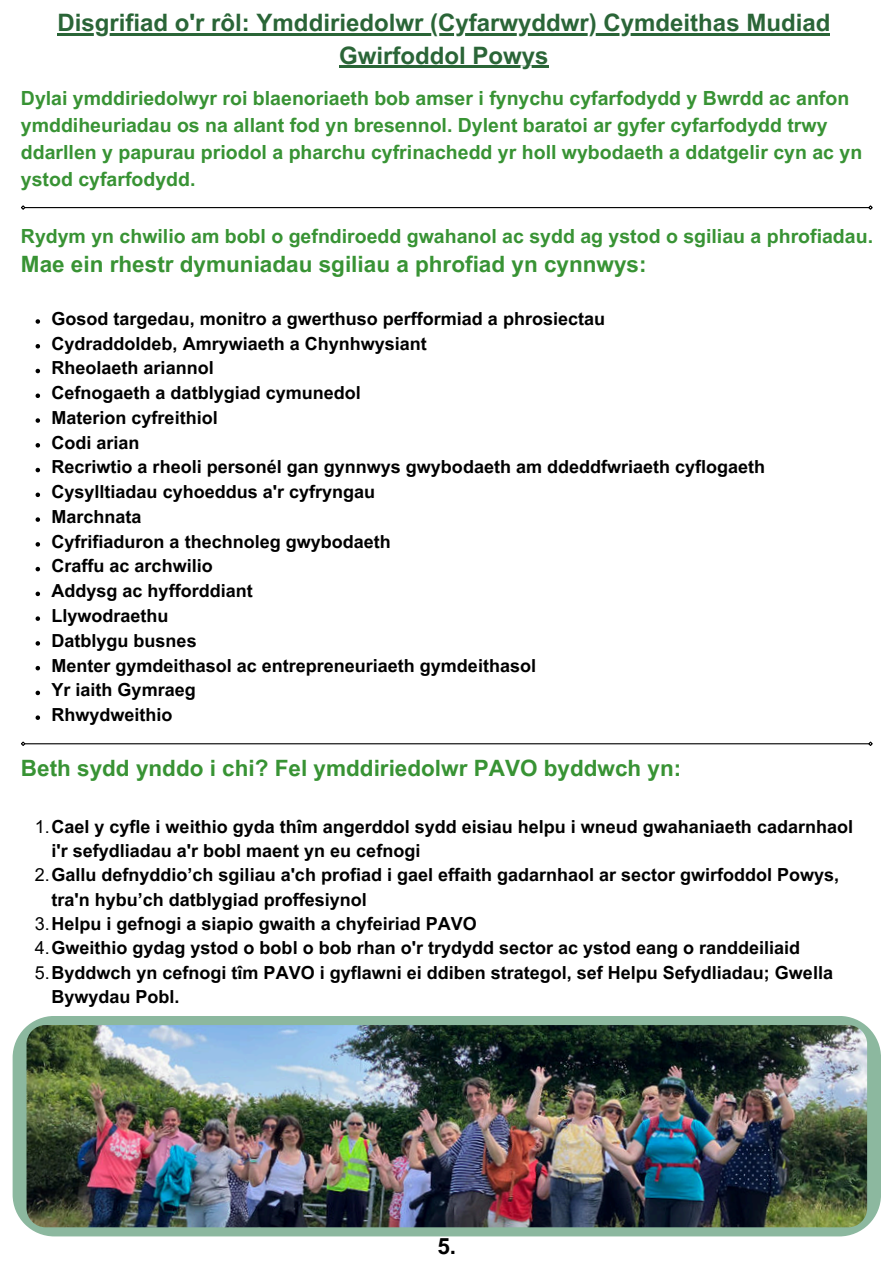
<style>
.page{position:relative;width:894px;height:1264px;background:#fff}
.page>*{position:absolute;margin:0;border:0;box-sizing:border-box;transform-origin:0 0}
.t1{font:700 24px/32.7px "Arial MT Pro";color:#2a6537;text-align:center}
.t2{font:700 22.5px "Arial MT Pro";color:#389334}
.t3{font:700 22.5px "Arial MT Pro";color:#000}
.t4{font:700 19.5px/27px "Arial MT Pro";color:#389334}
.t5{font:700 18px/24.8px "Arial MT Pro";color:#000}
.s1{font-weight:400}
</style>
<div class="page">
<svg style="left:36px;top:319px;width:4px;height:5px"></svg>
<svg style="left:36px;top:344px;width:4px;height:4px"></svg>
<svg style="left:36px;top:369px;width:4px;height:4px"></svg>
<svg style="left:36px;top:393px;width:4px;height:5px"></svg>
<svg style="left:36px;top:418px;width:4px;height:5px"></svg>
<svg style="left:36px;top:443px;width:4px;height:4px"></svg>
<svg style="left:36px;top:468px;width:4px;height:4px"></svg>
<svg style="left:36px;top:492px;width:4px;height:5px"></svg>
<svg style="left:36px;top:517px;width:4px;height:5px"></svg>
<svg style="left:36px;top:542px;width:4px;height:4px"></svg>
<svg style="left:36px;top:567px;width:4px;height:4px"></svg>
<svg style="left:36px;top:591px;width:4px;height:5px"></svg>
<svg style="left:36px;top:616px;width:4px;height:5px"></svg>
<svg style="left:36px;top:641px;width:4px;height:4px"></svg>
<svg style="left:36px;top:666px;width:4px;height:4px"></svg>
<svg style="left:36px;top:690px;width:4px;height:5px"></svg>
<svg style="left:36px;top:715px;width:4px;height:5px"></svg>
<svg style="left:13px;top:1016px;width:867px;height:220px;background:#91baa2"></svg>
<img style="left:27px;top:1025px;width:839px;height:202px;border-radius:19px">
<hr style="left:25px;top:743px;width:843px;height:1px;background:#000">
<svg style="left:21px;top:741px;width:5px;height:5px"></svg>
<svg style="left:867px;top:741px;width:6px;height:5px"></svg>
<hr style="left:25px;top:207px;width:843px;height:1px;background:#000">
<svg style="left:21px;top:205px;width:5px;height:5px"></svg>
<svg style="left:867px;top:205px;width:6px;height:5px"></svg>
<hr style="left:57px;top:33px;width:773px;height:2px;background:#2a6537">
<hr style="left:339px;top:66px;width:209px;height:2px;background:#2a6537">
<h1 class="t1" style="left:57px;top:7px;width:774px">Disgrifiad o'r rôl: Ymddiriedolwr (Cyfarwyddwr) Cymdeithas Mudiad<br>Gwirfoddol Powys</h1>
<p class="t4" style="left:21px;top:86px;width:842px">Dylai ymddiriedolwyr roi blaenoriaeth bob amser i fynychu cyfarfodydd y Bwrdd ac anfon ymddiheuriadau os na allant fod yn bresennol. Dylent baratoi ar gyfer cyfarfodydd trwy ddarllen y papurau priodol a pharchu cyfrinachedd yr holl wybodaeth a ddatgelir cyn ac yn ystod cyfarfodydd.</p>
<p class="t4" style="left:21px;top:223px;width:853px">Rydym yn chwilio am bobl o gefndiroedd gwahanol ac sydd ag ystod o sgiliau a phrofiadau.</p>
<p class="t2" style="left:21px;top:251px;width:627px">Mae ein rhestr dymuniadau sgiliau a phrofiad yn cynnwys:</p>
<p class="t5" style="left:51px;top:307px;width:715px">Gosod targedau, monitro a gwerthuso perfformiad a phrosiectau<br>Cydraddoldeb, Amrywiaeth a Chynhwysiant<br>Rheolaeth ariannol<br>Cefnogaeth a datblygiad cymunedol<br>Materion cyfreithiol<br>Codi arian<br>Recriwtio a rheoli personél gan gynnwys gwybodaeth am ddeddfwriaeth cyflogaeth<br>Cysylltiadau cyhoeddus a'r cyfryngau<br>Marchnata<br>Cyfrifiaduron a thechnoleg gwybodaeth<br>Craffu ac archwilio<br>Addysg ac hyfforddiant<br>Llywodraethu<br>Datblygu busnes<br>Menter gymdeithasol ac entrepreneuriaeth gymdeithasol<br>Yr iaith Gymraeg<br>Rhwydweithio</p>
<p class="t2" style="left:21px;top:755px;width:661px">Beth sydd ynddo i chi? Fel ymddiriedolwr PAVO byddwch yn:</p>
<p class="t5" style="left:35px;top:814px;width:819px"><span class="s1">1.</span>Cael y cyfle i weithio gyda thîm angerddol sydd eisiau helpu i wneud gwahaniaeth cadarnhaol</p>
<p class="t5" style="left:52px;top:839px;width:370px">i'r sefydliadau a'r bobl maent yn eu cefnogi</p>
<p class="t5" style="left:35px;top:863px;width:805px"><span class="s1">2.</span>Gallu defnyddio’ch sgiliau a'ch profiad i gael effaith gadarnhaol ar sector gwirfoddol Powys,</p>
<p class="t5" style="left:52px;top:887px;width:317px">tra'n hybu’ch datblygiad proffesiynol</p>
<p class="t5" style="left:35px;top:911px;width:443px"><span class="s1">3.</span>Helpu i gefnogi a siapio gwaith a chyfeiriad PAVO</p>
<p class="t5" style="left:35px;top:936px;width:766px"><span class="s1">4.</span>Gweithio gydag ystod o bobl o bob rhan o'r trydydd sector ac ystod eang o randdeiliaid</p>
<p class="t5" style="left:35px;top:960px;width:799px"><span class="s1">5.</span>Byddwch yn cefnogi tîm PAVO i gyflawni ei ddiben strategol, sef Helpu Sefydliadau; Gwella</p>
<p class="t5" style="left:52px;top:984px;width:129px">Bywydau Pobl.</p>
<p class="t3" style="left:437px;top:1233px;width:20px">5.</p>
</div>
